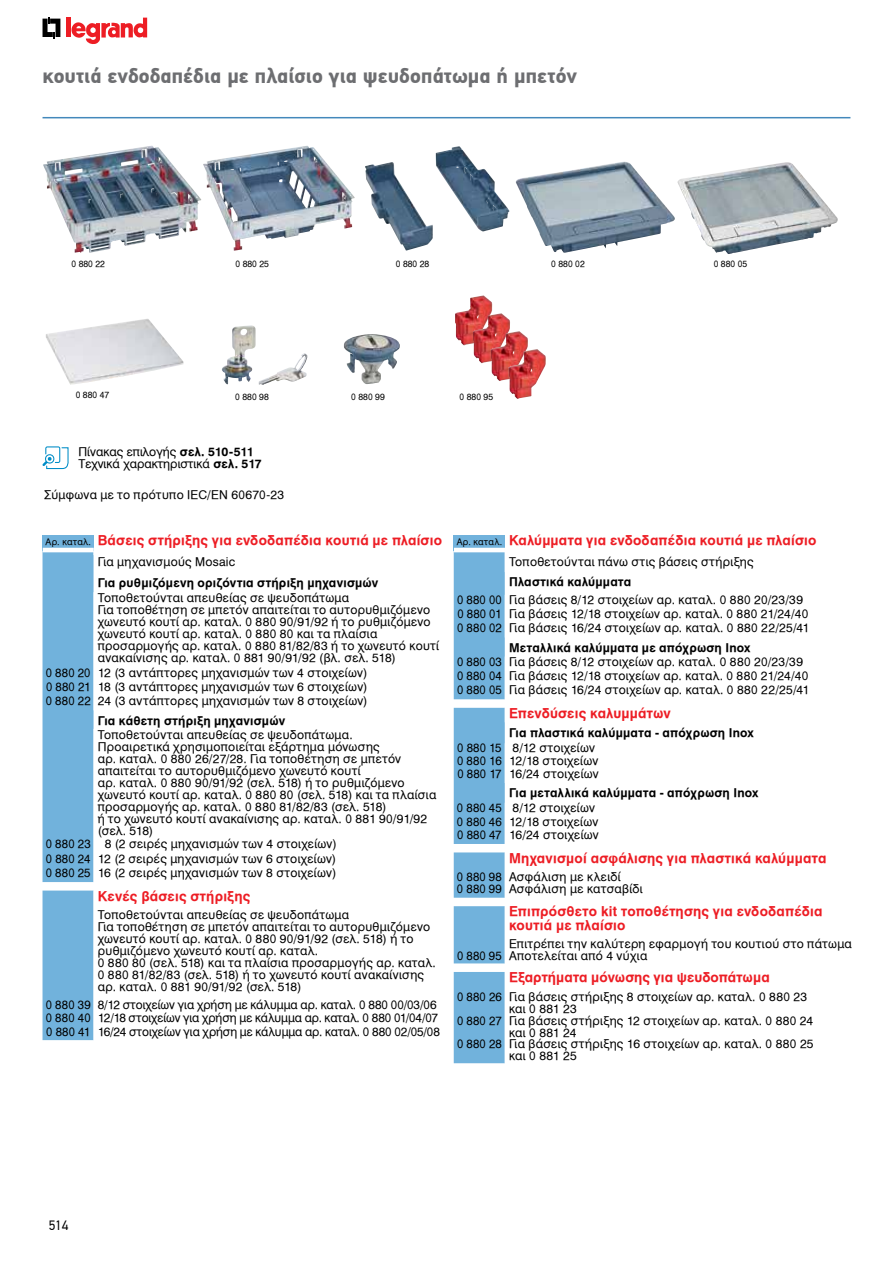
<style>
.page{position:relative;width:893px;height:1263px;background:#fff}
.page>*{position:absolute;margin:0;border:0;box-sizing:border-box;transform-origin:0 0}
.t1{font:700 21px "PF Din Text Pro";color:#6d6e71}
.t2{font:13.5px/13.5px "UB Helvetica Bold";letter-spacing:.015em;color:#ed1d24}
.t3{font:13.5px "PF Din Text Pro";color:#000}
.t4{font:12px/12px "UB Helvetica Normal";letter-spacing:.025em;color:#000}
.t5{font:12px/14.2px "UB Helvetica Normal";letter-spacing:.025em;color:#000;scale:.95 1}
.t6{font:12px "UB Helvetica Bold";letter-spacing:.02em;color:#000}
.t7{font:12px/13.5px "UB Helvetica Normal";color:#000;scale:.95 1}
.t8{font:12px/12px "UB Helvetica Normal";color:#000}
.t9{font:9px "UB Helvetica Normal";color:#000;scale:.95 1}
.s1{font-family:"UB Helvetica Bold"}
.s2{font-family:"UB Helvetica Normal";font-size:9px;color:#000}
</style>
<div class="page">
<hr style="left:67px;top:18px;width:4px;height:19px;background:#ed1d24">
<svg style="left:43px;top:17px;width:17px;height:22px"></svg>
<svg style="left:71px;top:18px;width:76px;height:26px"></svg>
<img style="left:43px;top:146px;width:114px;height:107px">
<img style="left:203px;top:146px;width:110px;height:105px">
<img style="left:436px;top:146px;width:73px;height:85px">
<img style="left:516px;top:162px;width:159px;height:91px">
<img style="left:46px;top:319px;width:138px;height:66px">
<img style="left:222px;top:325px;width:82px;height:59px">
<img style="left:344px;top:334px;width:56px;height:50px">
<img style="left:455px;top:295px;width:37px;height:50px">
<img style="left:473px;top:313px;width:37px;height:50px">
<img style="left:491px;top:331px;width:37px;height:50px">
<img style="left:509px;top:349px;width:37px;height:50px">
<svg style="left:43px;top:446px;width:26px;height:23px"></svg>
<div style="left:43px;top:552px;width:51px;height:330px;background:#71b2dc"></div>
<div style="left:43px;top:535px;width:51px;height:15px;background:#71b2dc"></div>
<hr style="left:43px;top:548px;width:51px;height:4px;background:#fff">
<div style="left:43px;top:890px;width:51px;height:150px;background:#71b2dc"></div>
<div style="left:454px;top:552px;width:51px;height:147px;background:#71b2dc"></div>
<div style="left:454px;top:535px;width:51px;height:15px;background:#71b2dc"></div>
<hr style="left:454px;top:548px;width:51px;height:4px;background:#fff">
<div style="left:454px;top:708px;width:51px;height:136px;background:#71b2dc"></div>
<div style="left:454px;top:852px;width:51px;height:46px;background:#71b2dc"></div>
<div style="left:454px;top:906px;width:51px;height:57px;background:#71b2dc"></div>
<div style="left:454px;top:972px;width:51px;height:91px;background:#71b2dc"></div>
<img style="left:678px;top:162px;width:159px;height:92px">
<hr style="left:43px;top:117px;width:807px;height:1px;background:#4388bb">
<h1 class="t1" style="left:43px;top:63px;width:536px">κουτιά ενδοδαπέδια με πλαίσιο για ψευδοπάτωμα ή μπετόν</h1>
<p class="t9" style="left:72px;top:258px;width:37px">0 880 22</p>
<p class="t9" style="left:236px;top:258px;width:37px">0 880 25</p>
<p class="t9" style="left:396px;top:258px;width:37px">0 880 28</p>
<p class="t9" style="left:551px;top:258px;width:37px">0 880 02</p>
<p class="t9" style="left:714px;top:258px;width:37px">0 880 05</p>
<p class="t9" style="left:76px;top:390px;width:37px">0 880 47</p>
<p class="t9" style="left:235px;top:392px;width:37px">0 880 98</p>
<p class="t9" style="left:351px;top:392px;width:37px">0 880 99</p>
<p class="t9" style="left:460px;top:392px;width:37px">0 880 95</p>
<p class="t8" style="left:78px;top:446px;width:185px">Πίνακας επιλογής <span class="s1">σελ. 510-511<br></span>Τεχνικά χαρακτηριστικά <span class="s1">σελ. 517</span></p>
<p class="t4" style="left:44px;top:488px;width:242px">Σύμφωνα με το πρότυπο IEC/EN 60670-23</p>
<p class="t2" style="left:45px;top:534px;width:398px"><span class="s2">Αρ. καταλ.</span> Βάσεις στήριξης για ενδοδαπέδια κουτιά με πλαίσιο</p>
<p class="t4" style="left:98px;top:556px;width:139px">Για μηχανισμούς Mosaic</p>
<p class="t6" style="left:98px;top:576px;width:282px">Για ρυθμιζόμενη οριζόντια στήριξη μηχανισμών</p>
<p class="t4" style="left:98px;top:592px;width:343px">Τοποθετούνται απευθείας σε ψευδοπάτωμα<br>Για τοποθέτηση σε μπετόν απαιτείται το αυτορυθμιζόμενο χωνευτό κουτί αρ. καταλ. 0 880 90/91/92 ή το ρυθμιζόμενο χωνευτό κουτί αρ. καταλ. 0 880 80 και τα πλαίσια προσαρμογής αρ. καταλ. 0 880 81/82/83 ή το χωνευτό κουτί ανακαίνισης αρ. καταλ. 0 881 90/91/92 (βλ. σελ. 518)</p>
<p class="t5" style="left:46px;top:665px;width:340px;text-align:justify">0 880 20 12 (3 αντάπτορες μηχανισμών των 4 στοιχείων)<br>0 880 21 18 (3 αντάπτορες μηχανισμών των 6 στοιχείων)<br>0 880 22 24 (3 αντάπτορες μηχανισμών των 8 στοιχείων)</p>
<p class="t6" style="left:98px;top:713px;width:189px">Για κάθετη στήριξη μηχανισμών</p>
<p class="t4" style="left:98px;top:729px;width:340px">Τοποθετούνται απευθείας σε ψευδοπάτωμα.<br>Προαιρετικά χρησιμοποιείται εξάρτημα μόνωσης<br>αρ. καταλ. 0 880 26/27/28. Για τοποθέτηση σε μπετόν απαιτείται το αυτορυθμιζόμενο χωνευτό κουτί<br>αρ. καταλ. 0 880 90/91/92 (σελ. 518) ή το ρυθμιζόμενο χωνευτό κουτί αρ. καταλ. 0 880 80 (σελ. 518) και τα πλαίσια προσαρμογής αρ. καταλ. 0 880 81/82/83 (σελ. 518)<br>ή το χωνευτό κουτί ανακαίνισης αρ. καταλ. 0 881 90/91/92 (σελ. 518)</p>
<p class="t5" style="left:46px;top:837px;width:308px;text-align:justify">0 880 23 8 (2 σειρές μηχανισμών των 4 στοιχείων)<br>0 880 24 12 (2 σειρές μηχανισμών των 6 στοιχείων)<br>0 880 25 16 (2 σειρές μηχανισμών των 8 στοιχείων)</p>
<p class="t2" style="left:98px;top:889px;width:154px">Κενές βάσεις στήριξης</p>
<p class="t4" style="left:98px;top:909px;width:340px">Τοποθετούνται απευθείας σε ψευδοπάτωμα<br>Για τοποθέτηση σε μπετόν απαιτείται το αυτορυθμιζόμενο χωνευτό κουτί αρ. καταλ. 0 880 90/91/92 (σελ. 518) ή το ρυθμιζόμενο χωνευτό κουτί αρ. καταλ.<br>0 880 80 (σελ. 518) και τα πλαίσια προσαρμογής αρ. καταλ.<br>0 880 81/82/83 (σελ. 518) ή το χωνευτό κουτί ανακαίνισης αρ. καταλ. 0 881 90/91/92 (σελ. 518)</p>
<p class="t7" style="left:46px;top:998px;width:416px">0 880 39 8/12 στοιχείων για χρήση με κάλυμμα αρ. καταλ. 0 880 00/03/06<br>0 880 40 12/18 στοιχείων για χρήση με κάλυμμα αρ. καταλ. 0 880 01/04/07<br>0 880 41 16/24 στοιχείων για χρήση με κάλυμμα αρ. καταλ. 0 880 02/05/08</p>
<p class="t2" style="left:457px;top:534px;width:361px"><span class="s2">Αρ. καταλ.</span> Καλύμματα για ενδοδαπέδια κουτιά με πλαίσιο</p>
<p class="t4" style="left:509px;top:556px;width:246px">Τοποθετούνται πάνω στις βάσεις στήριξης</p>
<p class="t6" style="left:509px;top:575px;width:124px">Πλαστικά καλύμματα</p>
<p class="t5" style="left:457px;top:593px;width:372px">0 880 00 Για βάσεις 8/12 στοιχείων αρ. καταλ. 0 880 20/23/39<br>0 880 01 Για βάσεις 12/18 στοιχείων αρ. καταλ. 0 880 21/24/40<br>0 880 02 Για βάσεις 16/24 στοιχείων αρ. καταλ. 0 880 22/25/41</p>
<p class="t6" style="left:509px;top:640px;width:243px">Μεταλλικά καλύμματα με απόχρωση Inox</p>
<p class="t5" style="left:457px;top:654px;width:372px">0 880 03 Για βάσεις 8/12 στοιχείων αρ. καταλ. 0 880 20/23/39<br>0 880 04 Για βάσεις 12/18 στοιχείων αρ. καταλ. 0 880 21/24/40<br>0 880 05 Για βάσεις 16/24 στοιχείων αρ. καταλ. 0 880 22/25/41</p>
<p class="t2" style="left:509px;top:706px;width:163px">Επενδύσεις καλυμμάτων</p>
<p class="t6" style="left:509px;top:725px;width:246px">Για πλαστικά καλύμματα - απόχρωση Inox</p>
<p class="t5" style="left:457px;top:742px;width:150px;line-height:12.3px">0 880 15 8/12 στοιχείων<br>0 880 16 12/18 στοιχείων</p>
<p class="t5" style="left:457px;top:767px;width:150px">0 880 17 16/24 στοιχείων</p>
<p class="t6" style="left:509px;top:786px;width:251px">Για μεταλλικά καλύμματα - απόχρωση Inox</p>
<p class="t5" style="left:457px;top:801px;width:151px;line-height:13.8px">0 880 45 8/12 στοιχείων<br>0 880 46 12/18 στοιχείων<br>0 880 47 16/24 στοιχείων</p>
<p class="t2" style="left:509px;top:851px;width:319px">Μηχανισμοί ασφάλισης για πλαστικά καλύμματα</p>
<p class="t5" style="left:457px;top:871px;width:197px;line-height:11.9px">0 880 98 Ασφάλιση με κλειδί<br>0 880 99 Ασφάλιση με κατσαβίδι</p>
<p class="t2" style="left:509px;top:905px;width:315px">Επιπρόσθετο kit τοποθέτησης για ενδοδαπέδια κουτιά με πλαίσιο</p>
<p class="t4" style="left:457px;top:938px;width:396px;text-indent:52px">Επιτρέπει την καλύτερη εφαρμογή του κουτιού στο πάτωμα<br>0 880 95 Αποτελείται από 4 νύχια</p>
<p class="t2" style="left:509px;top:971px;width:262px">Εξαρτήματα μόνωσης για ψευδοπάτωμα</p>
<p class="t5" style="left:457px;top:989px;width:370px">0 880 26 Για βάσεις στήριξης 8 στοιχείων αρ. καταλ. 0 880 23</p>
<p class="t4" style="left:509px;top:1002px;width:69px">και 0 881 23</p>
<p class="t5" style="left:457px;top:1013px;width:376px">0 880 27 Για βάσεις στήριξης 12 στοιχείων αρ. καταλ. 0 880 24</p>
<p class="t4" style="left:509px;top:1026px;width:69px">και 0 881 24</p>
<p class="t5" style="left:457px;top:1037px;width:377px">0 880 28 Για βάσεις στήριξης 16 στοιχείων αρ. καταλ. 0 880 25</p>
<p class="t4" style="left:509px;top:1050px;width:69px">και 0 881 25</p>
<p class="t3" style="left:49px;top:1218px;width:21px">514</p>
</div>
